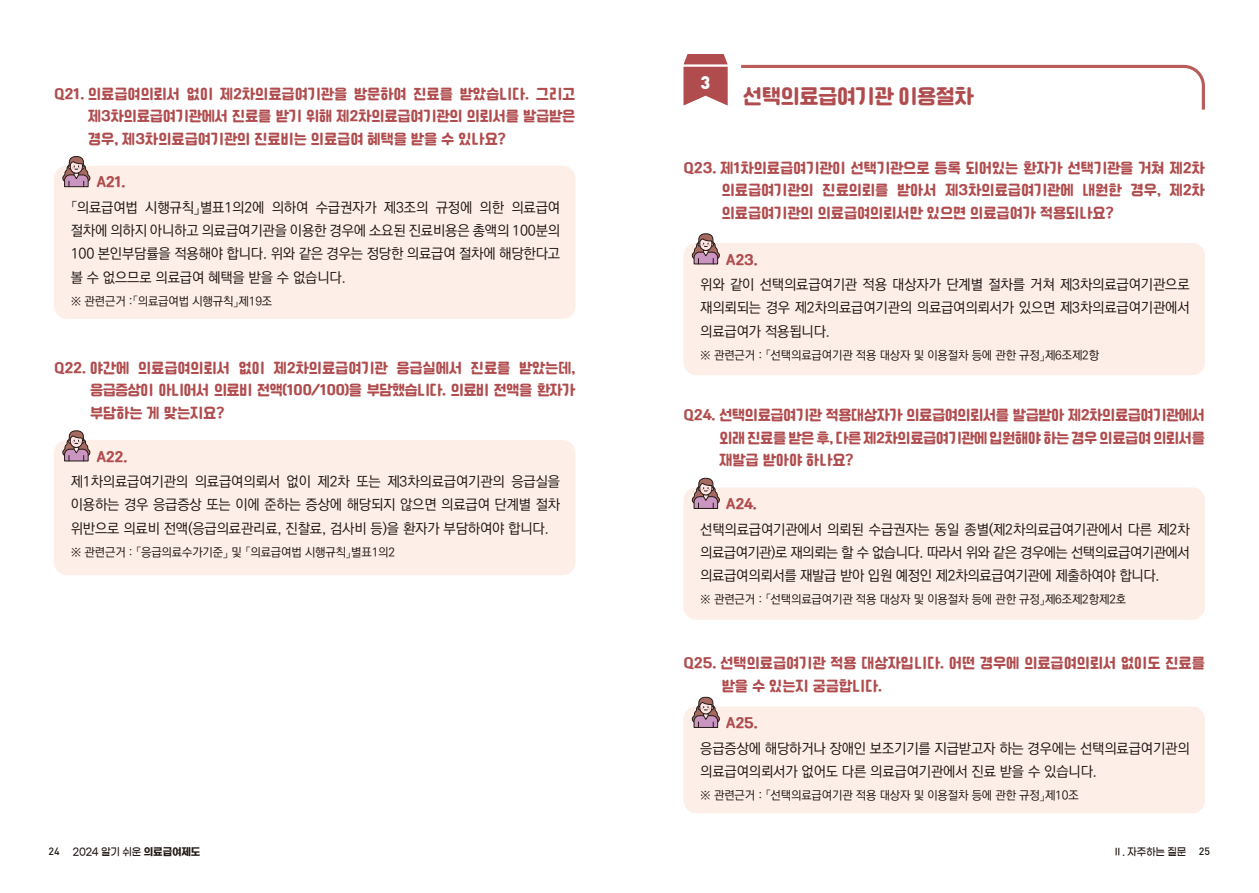
<style>
.page{position:relative;width:1259px;height:893px;background:#fff}
.page>*{position:absolute;margin:0;border:0;box-sizing:border-box;transform-origin:0 0}
.ÿFFFFB9ÿFFFFD9ÿFFFF{font:21px "Cafe 24 Ssurround";letter-spacing:-.03em;color:#b04c4e}
.t1{font:900 18px "DIN Pro";color:#fff}
.ÿFFFFB9ÿFFFFD9ÿFFFF-2{font:14.7px/22.5px "Cafe 24 Ssurround";letter-spacing:-.01em;color:#b04c4e;text-align:justify;scale:.95 1}
.ÿFFFFB9ÿFFFFD9ÿFFFF-3{font:14.7px "Cafe 24 Ssurround";letter-spacing:-.05em;color:#b04c4e;scale:.95 1}
.ÿFFFFB9ÿFFFFD9ÿFFFF-4{font:500 14.25px/23.2px "Ko Pub Dotum";letter-spacing:-.01em;color:#231916;text-align:justify}
.ÿFFFFB9ÿFFFFD9ÿFFFF-5{font:500 12px "Ko Pub Dotum";letter-spacing:-.01em;color:#231916}
.t2{font:10.5px "Gmarket Sans TTF Medium";letter-spacing:-.02em;color:#231916;scale:.95 1}
.s1{font-family:"DIN Pro";font-weight:500}
.s2{font-family:"Gmarket Sans TTF Bold"}
</style>
<div class="page">
<div style="left:54px;top:166px;width:521px;height:153px;background:#fdefe8;border-radius:13px"></div>
<div style="left:54px;top:440px;width:521px;height:135px;background:#fdefe8;border-radius:13px"></div>
<svg style="left:62px;top:156px;width:28px;height:31px"></svg>
<svg style="left:62px;top:430px;width:28px;height:32px"></svg>
<svg style="left:683px;top:54px;width:44px;height:52px;background:#bd6b6c"></svg>
<svg style="left:741px;top:64px;width:464px;height:46px"></svg>
<div style="left:683px;top:243px;width:522px;height:132px;background:#fdefe8;border-radius:13px"></div>
<div style="left:683px;top:487px;width:522px;height:133px;background:#fdefe8;border-radius:13px"></div>
<div style="left:683px;top:706px;width:522px;height:107px;background:#fdefe8;border-radius:13px"></div>
<svg style="left:691px;top:233px;width:29px;height:31px"></svg>
<svg style="left:691px;top:478px;width:29px;height:31px"></svg>
<svg style="left:691px;top:697px;width:29px;height:31px"></svg>
<p class="ÿFFFFB9ÿFFFFD9ÿFFFF-2" style="left:88px;top:83px;width:514px;text-indent:-34px">Q21. 의료급여의뢰서 없이 제2차의료급여기관을 방문하여 진료를 받았습니다. 그리고 제3차의료급여기관에서 진료를 받기 위해 제2차의료급여기관의 의뢰서를 발급받은 경우, 제3차의료급여기관의 진료비는 의료급여 혜택을 받을 수 있나요?</p>
<p class="ÿFFFFB9ÿFFFFD9ÿFFFF-2" style="left:97px;top:172px;width:32px">A21.</p>
<p class="ÿFFFFB9ÿFFFFD9ÿFFFF-4" style="left:71px;top:196px;width:491px">「의료급여법 시행규칙」별표1의2에 의하여 수급권자가 제3조의 규정에 의한 의료급여 절차에 의하지 아니하고 의료급여기관을 이용한 경우에 소요된 진료비용은 총액의 100분의 100 본인부담률을 적용해야 합니다. 위와 같은 경우는 정당한 의료급여 절차에 해당한다고 볼 수 없으므로 의료급여 혜택을 받을 수 없습니다.</p>
<p class="ÿFFFFB9ÿFFFFD9ÿFFFF-5" style="left:71px;top:295px;width:203px">※ 관련근거 :「의료급여법 시행규칙」제19조</p>
<p class="ÿFFFFB9ÿFFFFD9ÿFFFF-2" style="left:54px;top:357px;width:550px">Q22. 야간에 의료급여의뢰서 없이 제2차의료급여기관 응급실에서 진료를 받았는데,</p>
<p class="ÿFFFFB9ÿFFFFD9ÿFFFF-3" style="left:90px;top:383px;width:512px">응급증상이 아니어서 의료비 전액(100/100)을 부담했습니다. 의료비 전액을 환자가</p>
<p class="ÿFFFFB9ÿFFFFD9ÿFFFF-2" style="left:90px;top:402px;width:143px">부담하는 게 맞는지요?</p>
<p class="ÿFFFFB9ÿFFFFD9ÿFFFF-2" style="left:97px;top:446px;width:34px">A22.</p>
<p class="ÿFFFFB9ÿFFFFD9ÿFFFF-4" style="left:71px;top:470px;width:491px">제1차의료급여기관의 의료급여의뢰서 없이 제2차 또는 제3차의료급여기관의 응급실을 이용하는 경우 응급증상 또는 이에 준하는 증상에 해당되지 않으면 의료급여 단계별 절차 위반으로 의료비 전액(응급의료관리료, 진찰료, 검사비 등)을 환자가 부담하여야 합니다.</p>
<p class="ÿFFFFB9ÿFFFFD9ÿFFFF-5" style="left:71px;top:546px;width:326px">※ 관련근거 : 「응급의료수가기준」 및 「의료급여법 시행규칙」별표1의2</p>
<p class="t1" style="left:700px;top:70px;width:11px">3</p>
<p class="ÿFFFFB9ÿFFFFD9ÿFFFF" style="left:743px;top:86px;width:232px">선택의료급여기관 이용절차</p>
<p class="ÿFFFFB9ÿFFFFD9ÿFFFF-2" style="left:683px;top:157px;width:550px">Q23. 제1차의료급여기관이 선택기관으로 등록 되어있는 환자가 선택기관을 거쳐 제2차</p>
<p class="ÿFFFFB9ÿFFFFD9ÿFFFF-2" style="left:722px;top:180px;width:510px">의료급여기관의 진료의뢰를 받아서 제3차의료급여기관에 내원한 경우, 제2차</p>
<p class="ÿFFFFB9ÿFFFFD9ÿFFFF-2" style="left:722px;top:202px;width:414px">의료급여기관의 의료급여의뢰서만 있으면 의료급여가 적용되나요?</p>
<p class="ÿFFFFB9ÿFFFFD9ÿFFFF-2" style="left:726px;top:249px;width:35px">A23.</p>
<p class="ÿFFFFB9ÿFFFFD9ÿFFFF-4" style="left:700px;top:273px;width:491px">위와 같이 선택의료급여기관 적용 대상자가 단계별 절차를 거쳐 제3차의료급여기관으로 재의뢰되는 경우 제2차의료급여기관의 의료급여의뢰서가 있으면 제3차의료급여기관에서 의료급여가 적용됩니다.</p>
<p class="ÿFFFFB9ÿFFFFD9ÿFFFF-5" style="left:700px;top:349px;width:400px">※ 관련근거 : 「선택의료급여기관 적용 대상자 및 이용절차 등에 관한 규정」제6조제2항</p>
<p class="ÿFFFFB9ÿFFFFD9ÿFFFF-2" style="left:719px;top:405px;width:513px;text-indent:-36px">Q24. 선택의료급여기관 적용대상자가 의료급여의뢰서를 발급받아 제2차의료급여기관에서 외래 진료를 받은 후, 다른 제2차의료급여기관에 입원해야 하는 경우 의료급여 의뢰서를 재발급 받아야 하나요?</p>
<p class="ÿFFFFB9ÿFFFFD9ÿFFFF-2" style="left:726px;top:494px;width:33px">A24.</p>
<p class="ÿFFFFB9ÿFFFFD9ÿFFFF-4" style="left:700px;top:518px;width:491px">선택의료급여기관에서 의뢰된 수급권자는 동일 종별(제2차의료급여기관에서 다른 제2차 의료급여기관)로 재의뢰는 할 수 없습니다. 따라서 위와 같은 경우에는 선택의료급여기관에서 의료급여의뢰서를 재발급 받아 입원 예정인 제2차의료급여기관에 제출하여야 합니다.</p>
<p class="ÿFFFFB9ÿFFFFD9ÿFFFF-5" style="left:700px;top:594px;width:427px">※ 관련근거 : 「선택의료급여기관 적용 대상자 및 이용절차 등에 관한 규정」제6조제2항제2호</p>
<p class="ÿFFFFB9ÿFFFFD9ÿFFFF-2" style="left:683px;top:653px;width:550px">Q25. 선택의료급여기관 적용 대상자입니다. 어떤 경우에 의료급여의뢰서 없이도 진료를</p>
<p class="ÿFFFFB9ÿFFFFD9ÿFFFF-2" style="left:722px;top:675px;width:170px">받을 수 있는지 궁금합니다.</p>
<p class="ÿFFFFB9ÿFFFFD9ÿFFFF-2" style="left:726px;top:713px;width:35px">A25.</p>
<p class="ÿFFFFB9ÿFFFFD9ÿFFFF-4" style="left:700px;top:737px;width:491px">응급증상에 해당하거나 장애인 보조기기를 지급받고자 하는 경우에는 선택의료급여기관의 의료급여의뢰서가 없어도 다른 의료급여기관에서 진료 받을 수 있습니다.</p>
<p class="ÿFFFFB9ÿFFFFD9ÿFFFF-5" style="left:700px;top:789px;width:380px">※ 관련근거 : 「선택의료급여기관 적용 대상자 및 이용절차 등에 관한 규정」제10조</p>
<p class="t2" style="left:49px;top:846px;width:161px"><span class="s1">24</span> 2024 알기 쉬운 <span class="s2">의료급여제도</span></p>
<p class="t2" style="left:1113px;top:846px;width:104px">Ⅱ. 자주하는 질문 <span class="s1">25</span></p>
</div>
